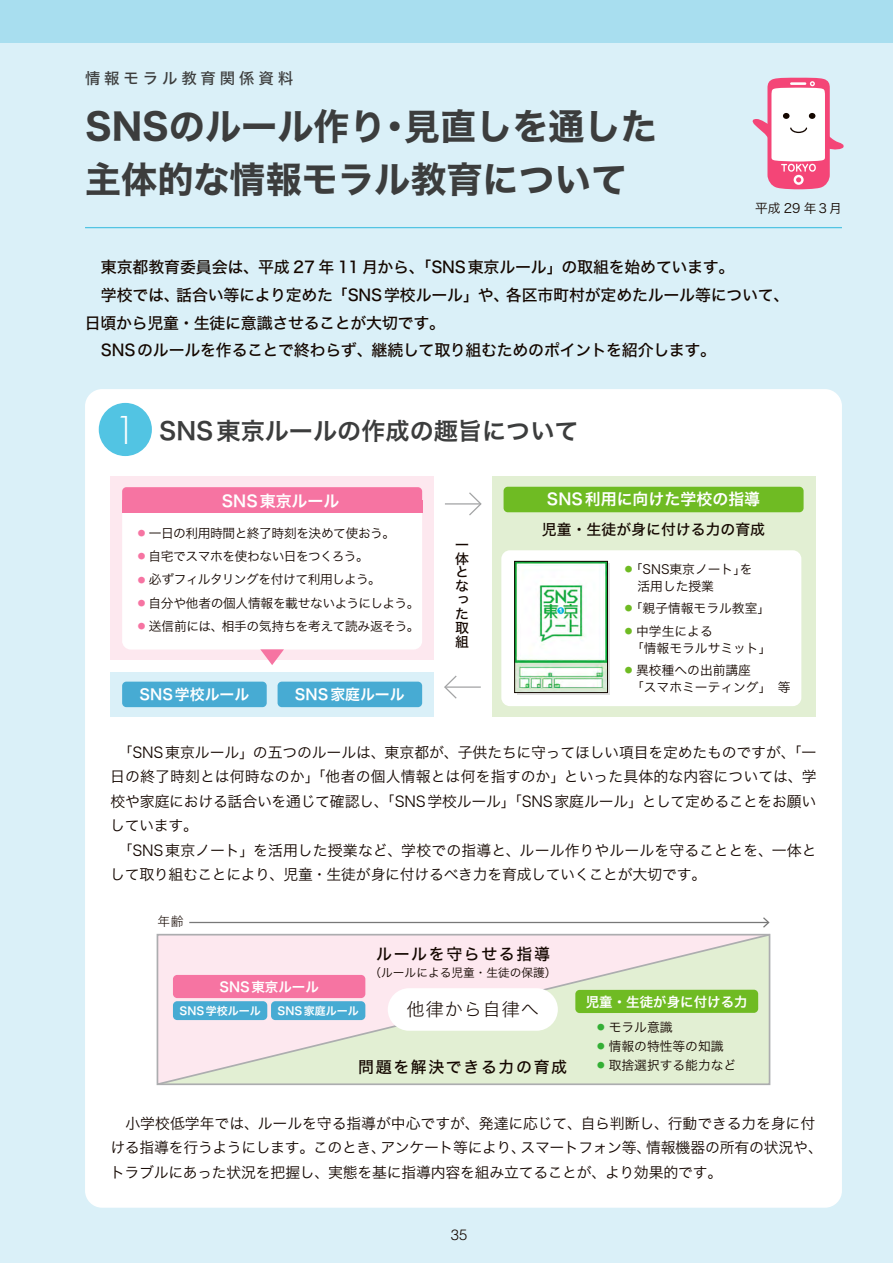
<style>
.page{position:relative;width:893px;height:1263px;background:#daf0f8}
.page>*{position:absolute;margin:0;border:0;box-sizing:border-box;transform-origin:0 0}
.t1{font:300 37.2px "Futura";color:#fff;scale:1.05 1}
.t2{font:36.15px/53.1px "Hira Kaku Std N W7";color:#3c3d3d}
.t3{font:24.15px "Hira Kaku Std N W6";color:#3c3d3d}
.t4{font:18px "Hira Kaku Std N W2";letter-spacing:.05em;color:#140700}
.t5{font:15.9px/27.6px "Hira Kaku Std N W5";letter-spacing:-.01em;color:#140700}
.t6{font:15.9px "Hira Kaku Std N W6";color:#fff}
.t7{font:15.9px "Hira Kaku Std N W5";letter-spacing:.1em;color:#140700}
.t8{font:15.45px "Hira Kaku Std N W5";letter-spacing:.25em;color:#3c3d3d}
.t9{font:14.85px/24.5px "Hira Kaku Std N W3";letter-spacing:-.01em;color:#140700}
.t10{font:14.85px "Hira Kaku Std N W6";color:#fff}
.t11{font:14.85px "Hira Kaku Std N W5";color:#140700}
.t12{font:300 14.85px "Helvetica";color:#140700}
.t13{font:13.8px/13.8px "Hira Kaku Std N W5";color:#140700}
.t14{font:13.5px "Hira Kaku Std N W6";color:#fff}
.t15{font:12.75px/17px "Hira Kaku Std N W3";color:#140700}
.t16{font:12.75px "Hira Kaku Std N W3";letter-spacing:-.02em;color:#140700}
.t17{font:12.75px "Hira Kaku Std N W3";letter-spacing:-.04em;color:#140700}
.t18{font:12.75px "Hira Kaku Std N W2";color:#140700}
.t19{font:11.7px "Hira Kaku Std N W3";color:#140700}
.t20{font:10.95px "Hira Kaku Std N W6";color:#fff}
</style>
<div class="page">
<div style="left:85px;top:389px;width:757px;height:819px;background:#fff;border-radius:17px"></div>
<div style="left:0;top:0;width:893px;height:43px;background:#a8deef"></div>
<div style="left:492px;top:476px;width:323px;height:241px;background:#e2efd3"></div>
<div style="left:501px;top:550px;width:300px;height:156px;background:#fff;border-radius:9px"></div>
<div style="left:517px;top:563px;width:93px;height:132px;background:linear-gradient(to right,#d3d2d2,#d3d2d2)"></div>
<div style="left:111px;top:476px;width:323px;height:184px;background:#fde8ef"></div>
<div style="left:122px;top:500px;width:300px;height:149px;background:#fff;border-radius:9px"></div>
<div style="left:99px;top:403px;width:53px;height:53px;background:#52c4e3;border-radius:50%"></div>
<div style="left:111px;top:672px;width:323px;height:45px;background:#daf0f8"></div>
<div style="left:122px;top:682px;width:145px;height:25px;background:#47abd3;border-radius:4px"></div>
<div style="left:278px;top:682px;width:144px;height:25px;background:#47abd3;border-radius:4px"></div>
<div style="left:504px;top:487px;width:300px;height:25px;background:#6fbb23;border-radius:4px"></div>
<hr style="left:85px;top:227px;width:757px;height:1px;background:#52c4e3">
<div style="left:122px;top:487px;width:300px;height:26px;background:#f674a2;border-radius:4px"></div>
<div style="left:122px;top:500px;width:300px;height:13px;background:#f674a2"></div>
<svg style="left:752px;top:78px;width:92px;height:111px"></svg>
<svg style="left:260px;top:649px;width:24px;height:16px"></svg>
<svg style="left:468px;top:492px;width:14px;height:24px"></svg>
<hr style="left:445px;top:503px;width:36px;height:1px;background:#a3a4a5">
<svg style="left:156px;top:933px;width:615px;height:153px;background:#edeadf"></svg>
<div style="left:575px;top:990px;width:183px;height:23px;background:#6fbb23;border-radius:4px"></div>
<div style="left:388px;top:988px;width:170px;height:43px;background:#fff;border-radius:21px"></div>
<div style="left:173px;top:1001px;width:94px;height:19px;background:#47abd3;border-radius:4px"></div>
<div style="left:173px;top:975px;width:192px;height:23px;background:#f674a2;border-radius:4px"></div>
<div style="left:271px;top:1001px;width:94px;height:19px;background:#47abd3;border-radius:4px"></div>
<hr style="left:189px;top:922px;width:579px;height:1px;background:#787878">
<svg style="left:763px;top:917px;width:6px;height:11px"></svg>
<svg style="left:444px;top:675px;width:13px;height:24px"></svg>
<hr style="left:445px;top:686px;width:36px;height:2px;background:#a3a4a5">
<img style="left:516px;top:563px;width:90px;height:128px">
<div style="left:514px;top:561px;width:94px;height:132px;border:1px solid #140700"></div>
<div style="left:157px;top:934px;width:613px;height:151px;border:2px solid #acadaf"></div>
<p class="t8" style="left:85px;top:66px;width:210px">情報モラル教育関係資料</p>
<h2 class="t2" style="left:85px;top:102px;width:573px">SNSのルール作り・見直しを通した主体的な情報モラル教育について</h2>
<p class="t16" style="left:755px;top:199px;width:88px">平成 29 年３月</p>
<p class="t5" style="left:85px;top:254px;width:706px">　東京都教育委員会は、平成 27 年 11 月から、「SNS東京ルール」の取組を始めています。<br>　学校では、話合い等により定めた「SNS学校ルール」や、各区市町村が定めたルール等について、日頃から児童・生徒に意識させることが大切です。<br>　SNSのルールを作ることで終わらず、継続して取り組むためのポイントを紹介します。</p>
<h1 class="t1" style="left:113px;top:406px;width:25px">1</h1>
<h3 class="t3" style="left:159px;top:412px;width:421px">SNS東京ルールの作成の趣旨について</h3>
<p class="t6" style="left:222px;top:488px;width:119px">SNS東京ルール</p>
<p class="t16" style="left:138px;top:523px;width:259px"><sup>●</sup> 一日の利用時間と終了時刻を決めて使おう。</p>
<p class="t17" style="left:138px;top:547px;width:233px"><sup>●</sup> 自宅でスマホを使わない日をつくろう。</p>
<p class="t17" style="left:138px;top:570px;width:245px"><sup>●</sup> 必ずフィルタリングを付けて利用しよう。</p>
<p class="t16" style="left:138px;top:593px;width:283px"><sup>●</sup> 自分や他者の個人情報を載せないようにしよう。</p>
<p class="t16" style="left:138px;top:617px;width:283px"><sup>●</sup> 送信前には、相手の気持ちを考えて読み返そう。</p>
<p class="t10" style="left:140px;top:683px;width:111px">SNS学校ルール</p>
<p class="t10" style="left:295px;top:683px;width:111px">SNS家庭ルール</p>
<p class="t13" style="left:455px;top:538px;width:15px">一体となった取組</p>
<p class="t6" style="left:547px;top:487px;width:215px">SNS利用に向けた学校の指導</p>
<p class="t11" style="left:542px;top:518px;width:225px">児童・生徒が身に付ける力の育成</p>
<p class="t15" style="left:625px;top:560px;width:129px"><sup>●</sup>「SNS東京ノート」を　活用した授業</p>
<p class="t15" style="left:625px;top:600px;width:147px"><sup>●</sup>「親子情報モラル教室」</p>
<p class="t15" style="left:625px;top:622px;width:148px"><sup>●</sup> 中学生による<br>　「情報モラルサミット」</p>
<p class="t15" style="left:625px;top:661px;width:167px"><sup>●</sup> 異校種への出前講座<br>　「スマホミーティング」　等</p>
<p class="t9" style="left:110px;top:740px;width:708px">　「SNS東京ルール」の五つのルールは、東京都が、子供たちに守ってほしい項目を定めたものですが、「一日の終了時刻とは何時なのか」「他者の個人情報とは何を指すのか」といった具体的な内容については、学校や家庭における話合いを通じて確認し、「SNS学校ルール」「SNS家庭ルール」として定めることをお願いしています。<br>　「SNS東京ノート」を活用した授業など、学校での指導と、ルール作りやルールを守ることとを、一体として取り組むことにより、児童・生徒が身に付けるべき力を育成していくことが大切です。</p>
<p class="t18" style="left:157px;top:912px;width:28px">年齢</p>
<p class="t14" style="left:219px;top:976px;width:101px">SNS東京ルール</p>
<p class="t20" style="left:278px;top:1002px;width:83px">SNS家庭ルール</p>
<p class="t20" style="left:180px;top:1002px;width:83px">SNS学校ルール</p>
<p class="t7" style="left:376px;top:942px;width:175px">ルールを守らせる指導</p>
<p class="t19" style="left:370px;top:963px;width:189px">（ルールによる児童・生徒の保護）</p>
<p class="t4" style="left:407px;top:996px;width:133px">他律から自律へ</p>
<p class="t7" style="left:358px;top:1055px;width:210px">問題を解決できる力の育成</p>
<p class="t14" style="left:586px;top:991px;width:164px">児童・生徒が身に付ける力</p>
<p class="t16" style="left:597px;top:1017px;width:77px"><sup>●</sup> モラル意識</p>
<p class="t15" style="left:597px;top:1037px;width:128px"><sup>●</sup> 情報の特性等の知識</p>
<p class="t15" style="left:597px;top:1056px;width:141px"><sup>●</sup> 取捨選択する能力など</p>
<p class="t9" style="left:110px;top:1111px;width:714px">　小学校低学年では、ルールを守る指導が中心ですが、発達に応じて、自ら判断し、行動できる力を身に付ける指導を行うようにします。このとき、アンケート等により、スマートフォン等、情報機器の所有の状況や、トラブルにあった状況を把握し、実態を基に指導内容を組み立てることが、より効果的です。</p>
<p class="t12" style="left:451px;top:1225px;width:18px">35</p>
</div>
